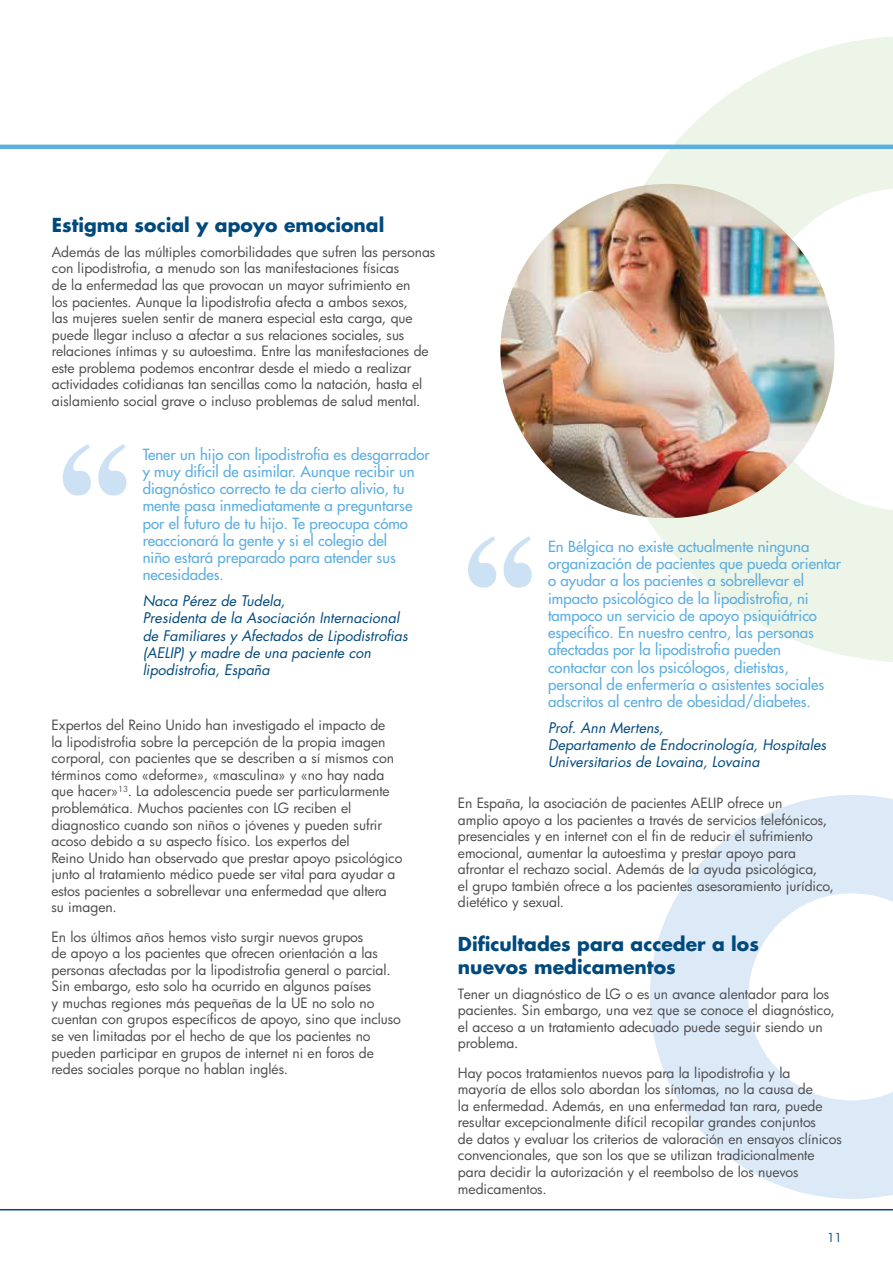
<style>
.page{position:relative;width:893px;height:1263px;background:#fff}
.page>*{position:absolute;margin:0;border:0;box-sizing:border-box;transform-origin:0 0}
.t1{font:700 153.15px "Times";color:#cde1f4}
.t2{font:700 18.75px/22.5px "Futura";color:#00497c}
.t3{font:15px/17.2px "Futura";color:#5eaee0}
.t4{font:italic 14.25px/17.2px "Futura";color:#00497c}
.t5{font:13.8px/16.5px "Futura";color:#4d4d4f}
.t6{font:12px "Futura";color:#00497c}
</style>
<div class="page">
<svg style="left:597px;top:37px;width:296px;height:625px"></svg>
<svg style="left:650px;top:795px;width:243px;height:404px;fill:#dce9f7"></svg>
<hr style="left:0;top:145px;width:893px;height:4px;background:#5eaee0">
<hr style="left:0;top:1209px;width:893px;height:1px;background:#00497c">
<img style="left:500px;top:184px;width:335px;height:334px;border-radius:167px">
<h2 class="t2" style="left:52px;top:213px;width:334px">Estigma social y apoyo emocional</h2>
<p class="t5" style="left:52px;top:243px;width:385px">Además de las múltiples comorbilidades que sufren las personas con lipodistrofia, a menudo son las manifestaciones físicas<br>de la enfermedad las que provocan un mayor sufrimiento en<br>los pacientes. Aunque la lipodistrofia afecta a ambos sexos,<br>las mujeres suelen sentir de manera especial esta carga, que puede llegar incluso a afectar a sus relaciones sociales, sus relaciones íntimas y su autoestima. Entre las manifestaciones de este problema podemos encontrar desde el miedo a realizar actividades cotidianas tan sencillas como la natación, hasta el aislamiento social grave o incluso problemas de salud mental.</p>
<h1 class="t1" style="left:52px;top:351px;width:88px">‘‘</h1>
<p class="t3" style="left:143px;top:445px;width:288px">Tener un hijo con lipodistrofia es desgarrador y muy difícil de asimilar. Aunque recibir un diagnóstico correcto te da cierto alivio, tu mente pasa inmediatamente a preguntarse por el futuro de tu hijo. Te preocupa cómo reaccionará la gente y si el colegio del<br>niño estará preparado para atender sus necesidades.</p>
<p class="t4" style="left:143px;top:592px;width:267px">Naca Pérez de Tudela,<br>Presidenta de la Asociación Internacional de Familiares y Afectados de Lipodistrofias (AELIP) y madre de una paciente con lipodistrofia, España</p>
<p class="t5" style="left:51px;top:717px;width:353px">Expertos del Reino Unido han investigado el impacto de<br>la lipodistrofia sobre la percepción de la propia imagen corporal, con pacientes que se describen a sí mismos con términos como «deforme», «masculina» y «no hay nada que hacer»<sup>13</sup>. La adolescencia puede ser particularmente problemática. Muchos pacientes con LG reciben el diagnostico cuando son niños o jóvenes y pueden sufrir acoso debido a su aspecto físico. Los expertos del<br>Reino Unido han observado que prestar apoyo psicológico junto al tratamiento médico puede ser vital para ayudar a estos pacientes a sobrellevar una enfermedad que altera su imagen.</p>
<p class="t5" style="left:51px;top:928px;width:351px">En los últimos años hemos visto surgir nuevos grupos<br>de apoyo a los pacientes que ofrecen orientación a las personas afectadas por la lipodistrofia general o parcial.<br>Sin embargo, esto solo ha ocurrido en algunos países<br>y muchas regiones más pequeñas de la UE no solo no cuentan con grupos específicos de apoyo, sino que incluso se ven limitadas por el hecho de que los pacientes no pueden participar en grupos de internet ni en foros de redes sociales porque no hablan inglés.</p>
<h1 class="t1" style="left:457px;top:444px;width:88px">‘‘</h1>
<p class="t3" style="left:548px;top:537px;width:295px">En Bélgica no existe actualmente ninguna organización de pacientes que pueda orientar o ayudar a los pacientes a sobrellevar el impacto psicológico de la lipodistrofia, ni tampoco un servicio de apoyo psiquiátrico específico. En nuestro centro, las personas afectadas por la lipodistrofia pueden contactar con los psicólogos, dietistas, personal de enfermería o asistentes sociales adscritos al centro de obesidad/diabetes.</p>
<p class="t4" style="left:548px;top:719px;width:280px">Prof. Ann Mertens,<br>Departamento de Endocrinología, Hospitales<br>Universitarios de Lovaina, Lovaina</p>
<p class="t5" style="left:458px;top:794px;width:378px">En España, la asociación de pacientes AELIP ofrece un<br>amplio apoyo a los pacientes a través de servicios telefónicos, presenciales y en internet con el fin de reducir el sufrimiento emocional, aumentar la autoestima y prestar apoyo para afrontar el rechazo social. Además de la ayuda psicológica,<br>el grupo también ofrece a los pacientes asesoramiento jurídico, dietético y sexual.</p>
<h2 class="t2" style="left:458px;top:932px;width:303px">Dificultades para acceder a los nuevos medicamentos</h2>
<p class="t5" style="left:458px;top:985px;width:379px">Tener un diagnóstico de LG o es un avance alentador para los pacientes. Sin embargo, una vez que se conoce el diagnóstico, el acceso a un tratamiento adecuado puede seguir siendo un problema.</p>
<p class="t5" style="left:458px;top:1064px;width:385px">Hay pocos tratamientos nuevos para la lipodistrofia y la mayoría de ellos solo abordan los síntomas, no la causa de<br>la enfermedad. Además, en una enfermedad tan rara, puede resultar excepcionalmente difícil recopilar grandes conjuntos<br>de datos y evaluar los criterios de valoración en ensayos clínicos convencionales, que son los que se utilizan tradicionalmente para decidir la autorización y el reembolso de los nuevos medicamentos.</p>
<p class="t6" style="left:827px;top:1230px;width:16px">11</p>
</div>
